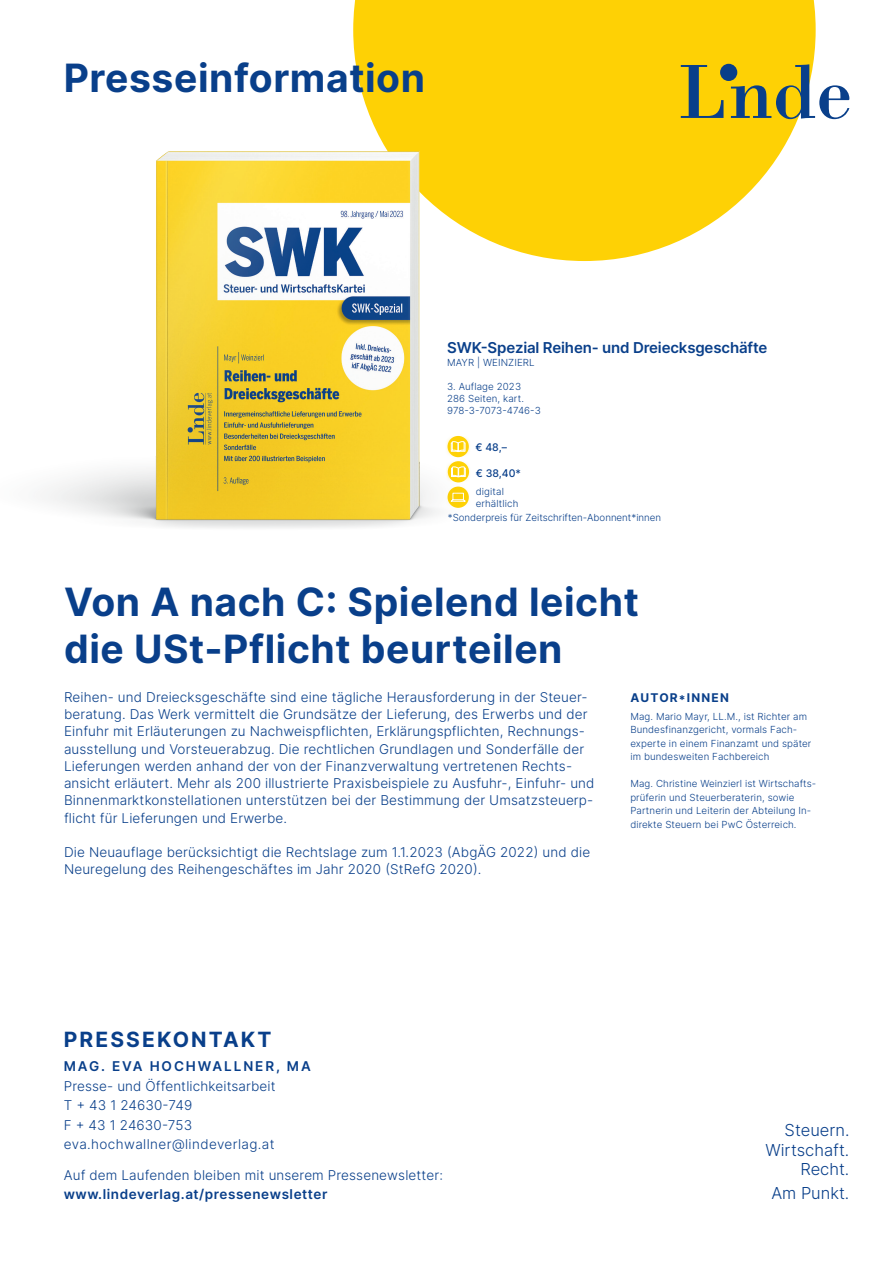
<style>
.page{position:relative;width:893px;height:1263px;background:#fff}
.page>*{position:absolute;margin:0;border:0;box-sizing:border-box;transform-origin:0 0}
.t1{font:700 39px/46.8px "Inter";letter-spacing:.015em;color:#093f8a}
.t2{font:700 21px "Inter";letter-spacing:.1em;color:#093f8a}
.t3{font:300 16.5px/19.5px "Inter";color:#093f8a;text-align:right}
.t4{font:600 15px "Inter";letter-spacing:-.01em;color:#093f8a}
.t5{font:300 13.5px/17.2px "Inter";letter-spacing:.01em;color:#093f8a}
.t6{font:600 13.5px "Inter";letter-spacing:.04em;color:#093f8a}
.t7{font:600 13.5px "Inter";letter-spacing:.14em;color:#093f8a}
.t8{font:700 12px "Inter";letter-spacing:.1em;color:#093f8a}
.t9{font:500 10.5px "Inter";color:#093f8a}
.t10{font:300 9.75px/13.5px "Inter";letter-spacing:.01em;color:#093f8a}
</style>
<div class="page">
<svg style="left:353px;top:0;width:463px;height:252px;background:#fed726"></svg>
<svg style="left:681px;top:65px;width:42px;height:53px;background:#afa22f"></svg>
<svg style="left:731px;top:64px;width:118px;height:55px"></svg>
<div style="left:720px;top:64px;width:17px;height:17px;background:#093f8a;border-radius:50%"></div>
<img style="left:44px;top:151px;width:607px;height:377px">
<div style="left:445px;top:436px;width:26px;height:21px;background:#fed105;opacity:.75"></div>
<svg style="left:450px;top:441px;width:16px;height:11px"></svg>
<div style="left:446px;top:461px;width:26px;height:21px;background:#fed105;opacity:.75"></div>
<svg style="left:451px;top:466px;width:15px;height:11px"></svg>
<h1 class="t1" style="left:64px;top:54px;width:363px">Presseinformation</h1>
<p class="t4" style="left:447px;top:336px;width:322px">SWK-Spezial Reihen- und Dreiecksgeschäfte</p>
<p class="t10" style="left:447px;top:356px;width:89px">MAYR | WEINZIERL</p>
<p class="t10" style="left:447px;top:381px;width:95px;line-height:12px">3. Auflage 2023<br>286 Seiten, kart.<br>978-3-7073-4746-3</p>
<p class="t9" style="left:476px;top:440px;width:33px">€ 48,–</p>
<p class="t9" style="left:476px;top:465px;width:47px">€ 38,40*</p>
<p class="t10" style="left:448px;top:511px;width:215px">*Sonderpreis für Zeitschriften-Abonnent*innen</p>
<p class="t10" style="left:476px;top:485px;width:44px;line-height:12px">digital erhältlich</p>
<h1 class="t1" style="left:64px;top:577px;width:576px">Von A nach C: Spielend leicht die USt-Pflicht beurteilen</h1>
<p class="t5" style="left:64px;top:688px;width:532px">Reihen- und Dreiecksgeschäfte sind eine tägliche Herausforderung in der Steuer&shy;beratung. Das Werk vermittelt die Grundsätze der Lieferung, des Erwerbs und der Einfuhr mit Erläuterungen zu Nachweispflichten, Erklärungspflichten, Rechnungs&shy;ausstellung und Vorsteuerabzug. Die rechtlichen Grundlagen und Sonderfälle der Lieferungen werden anhand der von der Finanzverwaltung vertretenen Rechts&shy;ansicht erläutert. Mehr als 200 illustrierte Praxisbeispiele zu Ausfuhr-, Einfuhr- und Binnenmarktkonstellationen unterstützen bei der Bestimmung der Umsatzsteuerp&shy;flicht für Lieferungen und Erwerbe.</p>
<p class="t5" style="left:64px;top:843px;width:528px">Die Neuauflage berücksichtigt die Rechtslage zum 1.1.2023 (AbgÄG 2022) und die<br>Neuregelung des Reihengeschäftes im Jahr 2020 (StRefG 2020).</p>
<p class="t8" style="left:630px;top:689px;width:100px">AUTOR*INNEN</p>
<p class="t10" style="left:630px;top:709px;width:183px">Mag. Mario Mayr, LL.M., ist Richter am Bundesfinanzgericht, vormals Fach&shy;experte in einem Finanzamt und später im bundesweiten Fachbereich</p>
<p class="t10" style="left:630px;top:776px;width:187px">Mag. Christine Weinzierl ist Wirtschafts&shy;prüferin und Steuerberaterin, sowie Partnerin und Leiterin der Abteilung In&shy;direkte Steuern bei PwC Österreich.</p>
<h2 class="t2" style="left:64px;top:1024px;width:209px">PRESSEKONTAKT</h2>
<p class="t7" style="left:64px;top:1056px;width:249px">MAG. EVA HOCHWALLNER, MA</p>
<p class="t5" style="left:64px;top:1075px;width:213px;line-height:19.5px">Presse- und Öffentlichkeitsarbeit<br>T + 43 1 24630-749<br>F + 43 1 24630-753 eva.hochwallner@lindeverlag.at</p>
<p class="t5" style="left:64px;top:1166px;width:381px">Auf dem Laufenden bleiben mit unserem Pressenewsletter:</p>
<p class="t6" style="left:64px;top:1184px;width:265px">www.lindeverlag.at/pressenewsletter</p>
<p class="t3" style="left:765px;top:1120px;width:85px">Steuern.<br>Wirtschaft.<br>Recht.</p>
<p class="t3" style="left:771px;top:1183px;width:80px">Am Punkt.</p>
</div>
